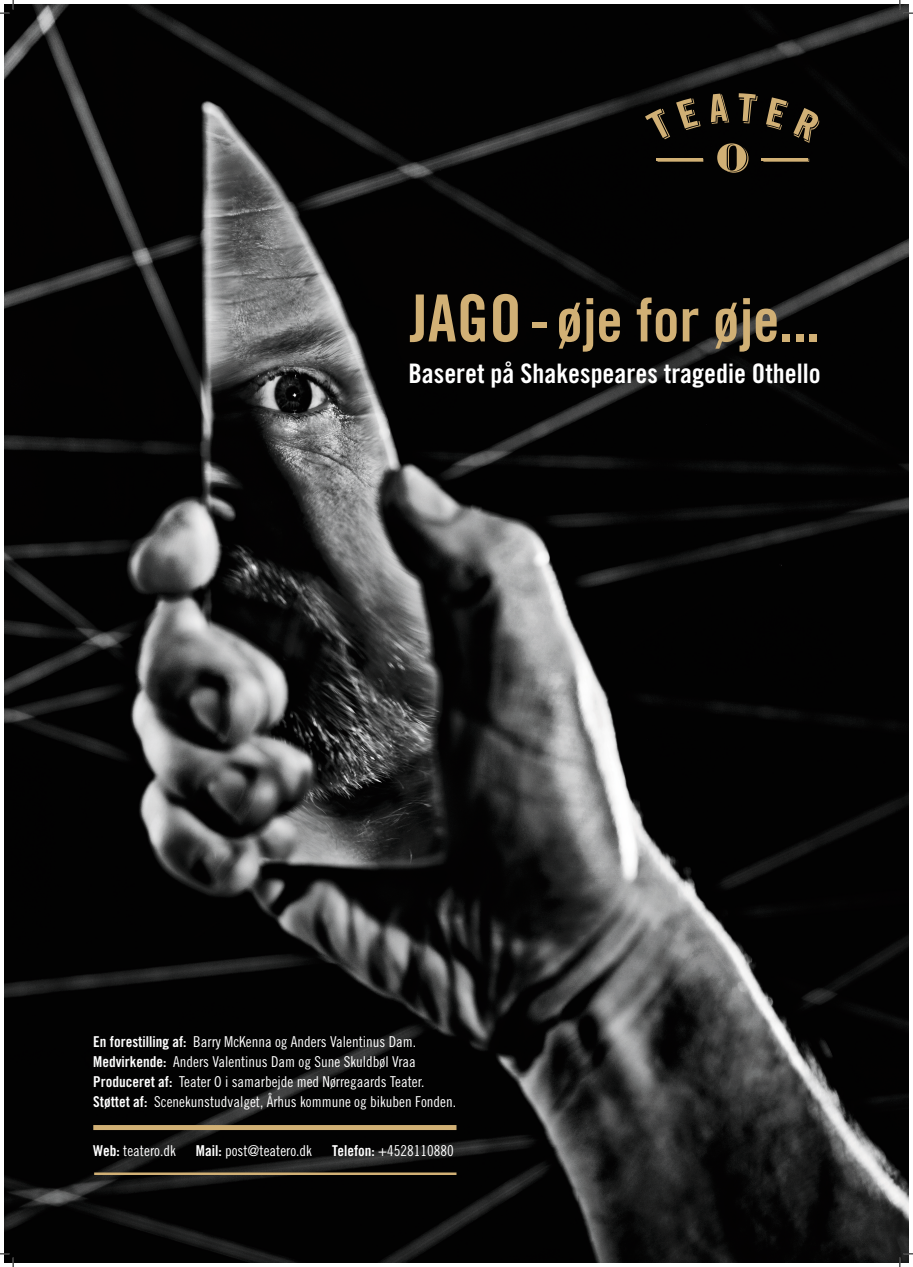
<style>
.page{position:relative;width:913px;height:1267px;background:#fff}
.page>*{position:absolute;margin:0;border:0;box-sizing:border-box;transform-origin:0 0}
.t1{font:60px "Trade Gothic LT Std Bd Cn 20";color:#d1b075}
.t2{font:26.88px "Trade Gothic LT Std Bd Cn 20";color:#fff}
.t3{font:15px/20px "Trade Gothic LT Std Cn 18";color:#fff}
.s1{font-size:65px}
.s2{font-family:"Trade Gothic LT Std Bd Cn 20"}
</style>
<div class="page">
<img style="left:4px;top:4px;width:904px;height:1258px">
<svg style="left:657px;top:159px;width:46px;height:3px"></svg>
<svg style="left:763px;top:159px;width:45px;height:3px"></svg>
<svg style="left:644px;top:109px;width:25px;height:30px"></svg>
<svg style="left:675px;top:98px;width:25px;height:32px"></svg>
<svg style="left:710px;top:94px;width:19px;height:30px"></svg>
<svg style="left:738px;top:93px;width:19px;height:30px"></svg>
<svg style="left:765px;top:97px;width:54px;height:46px;background:#3b3221"></svg>
<hr style="left:655px;top:158px;width:46px;height:2px;background:#d1b075">
<hr style="left:761px;top:158px;width:46px;height:2px;background:#d1b075">
<svg style="left:717px;top:143px;width:31px;height:30px"></svg>
<div style="left:93px;top:1125px;width:363px;height:5px;background:#d1b075"></div>
<hr style="left:94px;top:1172px;width:362px;height:2px;background:#d1b075">
<svg style="left:0;top:0;width:14px;height:14px"></svg>
<svg style="left:0;top:1253px;width:14px;height:13px"></svg>
<svg style="left:899px;top:0;width:13px;height:14px"></svg>
<svg style="left:899px;top:1253px;width:13px;height:13px"></svg>
<h1 class="t1" style="left:409px;top:283px;width:411px"><span class="s1">JAGO</span>-øje for øje...</h1>
<h2 class="t2" style="left:408px;top:357px;width:413px">Baseret på Shakespeares tragedie Othello</h2>
<p class="t3" style="left:93px;top:1031px;width:364px"><span class="s2">En forestilling af:</span> Barry McKenna og Anders Valentinus Dam.<br><span class="s2">Medvirkende:</span> Anders Valentinus Dam og Sune Skuldbøl Vraa <span class="s2">Produceret af:</span> Teater O i samarbejde med Nørregaards Teater.<br><span class="s2">Støttet af:</span> Scenekunstudvalget, Århus kommune og bikuben Fonden.</p>
<p class="t3" style="left:93px;top:1139px;width:84px"><span class="s2">Web:</span> teatero.dk</p>
<p class="t3" style="left:196px;top:1139px;width:118px"><span class="s2">Mail:</span> post@teatero.dk</p>
<p class="t3" style="left:332px;top:1139px;width:123px"><span class="s2">Telefon:</span> +4528110880</p>
</div>
